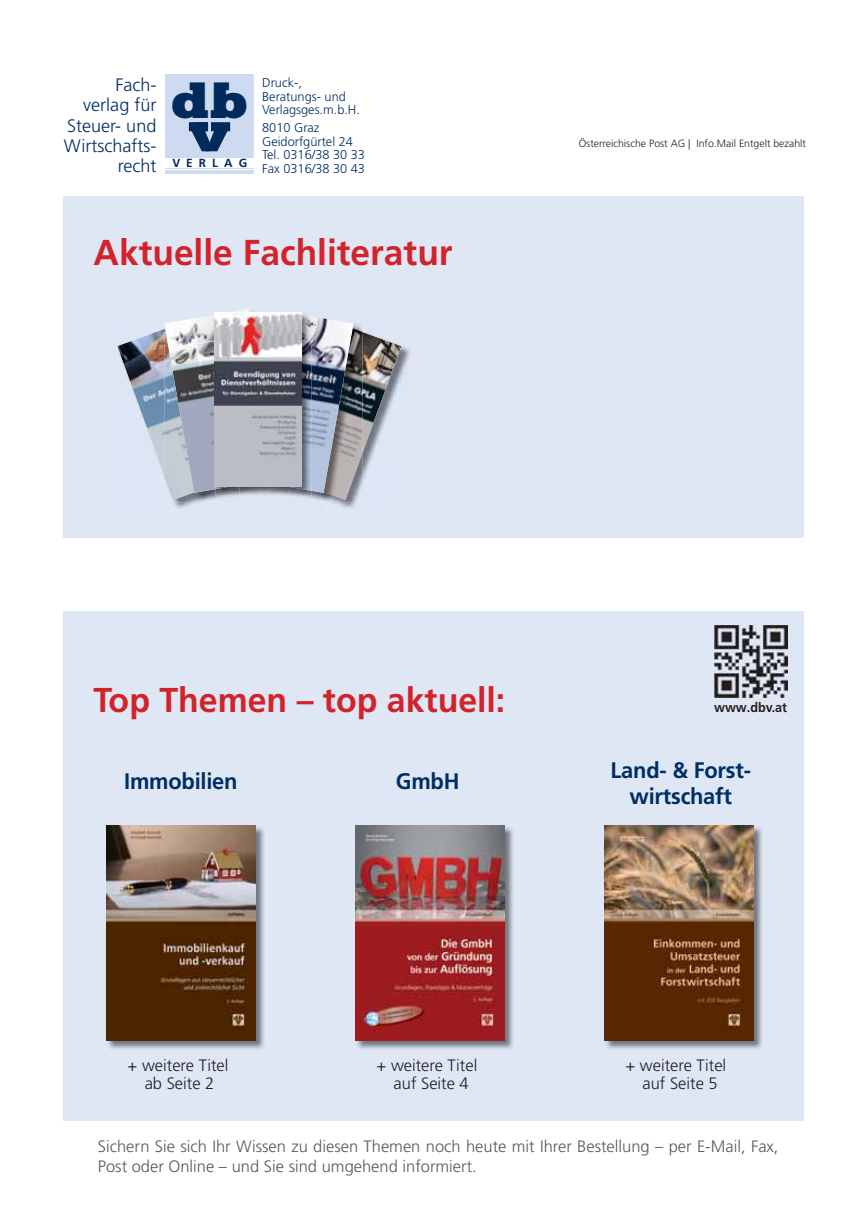
<style>
.page{position:relative;width:868px;height:1212px;background:#fff}
.page>*{position:absolute;margin:0;border:0;box-sizing:border-box;transform-origin:0 0}
.t1{font:800 52.35px "Rockwell";color:#002a5c;scale:.94 1}
.t2{font:700 36px "Frutiger LT Std";color:#d2232a}
.t3{font:700 34.5px "Frutiger LT Std";color:#d2232a}
.t4{font:700 22.5px/25.5px "Frutiger LT Std";letter-spacing:-.01em;color:#002d62;text-align:center}
.t5{font:300 18px/20.2px "Frutiger LT Std";color:#002d62;text-align:right}
.t6{font:300 16.5px/19.8px "Frutiger LT Std";color:#58595b}
.t7{font:300 16.5px/18px "Frutiger LT Std";color:#231f20;text-align:center}
.t8{font:700 13.5px "Frutiger LT Std";color:#231f20;scale:.91 1}
.t9{font:300 12.75px/13.5px "Frutiger LT Std";color:#002d62}
.t10{font:700 11.7px "Frutiger LT Std";letter-spacing:.52em;color:#002a5c}
.t11{font:300 10.5px "Frutiger LT Std";color:#231f20}
</style>
<div class="page">
<div style="left:165px;top:74px;width:89px;height:84px;background:#cddaf0"></div>
<div style="left:165px;top:168px;width:89px;height:5px;background:#cddaf0"></div>
<hr style="left:165px;top:169px;width:89px;height:1px;background:#fff">
<div style="left:64px;top:196px;width:740px;height:924px;background:#dfe7f5"></div>
<div style="left:0;top:538px;width:867px;height:72px;background:#fff"></div>
<img style="left:714px;top:625px;width:73px;height:72px">
<img style="left:604px;top:825px;width:158px;height:224px">
<img style="left:604px;top:825px;width:149px;height:215px">
<img style="left:107px;top:825px;width:157px;height:224px">
<img style="left:106px;top:825px;width:149px;height:215px">
<img style="left:355px;top:825px;width:158px;height:224px">
<img style="left:355px;top:825px;width:149px;height:215px">
<img style="left:117px;top:329px;width:47px;height:146px">
<img style="left:173px;top:493px;width:61px;height:9px">
<img style="left:170px;top:493px;width:24px;height:7px">
<img style="left:164px;top:311px;width:75px;height:182px">
<img style="left:333px;top:331px;width:77px;height:177px">
<img style="left:362px;top:332px;width:39px;height:121px">
<img style="left:324px;top:324px;width:38px;height:176px">
<svg style="left:239px;top:309px;width:10px;height:3px"></svg>
<img style="left:269px;top:309px;width:84px;height:184px">
<img style="left:215px;top:489px;width:24px;height:7px">
<img style="left:239px;top:491px;width:49px;height:5px">
<img style="left:288px;top:491px;width:23px;height:5px">
<img style="left:239px;top:312px;width:72px;height:179px">
<img style="left:215px;top:312px;width:87px;height:174px">
<p class="t5" style="left:64px;top:76px;width:94px">Fach-<br>verlag für<br>Steuer- und<br>Wirtschafts&shy;recht</p>
<h1 class="t1" style="left:170px;top:83px;width:44px">-</h1>
<p class="t10" style="left:172px;top:158px;width:77px">VERLAG</p>
<p class="t9" style="left:262px;top:77px;width:99px">Druck-,<br>Beratungs- und<br>Verlagsges.m.b.H.</p>
<p class="t9" style="left:262px;top:122px;width:104px">8010 Graz<br>Geidorfgürtel 24<br>Tel. 0316/38 30 33<br>Fax 0316/38 30 43</p>
<h2 class="t2" style="left:94px;top:237px;width:360px">Aktuelle Fachliteratur</h2>
<p class="t11" style="left:578px;top:139px;width:229px">Österreichische Post AG | Info.Mail Entgelt bezahlt</p>
<h3 class="t3" style="left:94px;top:685px;width:413px">Top Themen – top aktuell:</h3>
<h3 class="t4" style="left:124px;top:769px;width:115px">Immobilien</h3>
<p class="t7" style="left:128px;top:1057px;width:102px">+ weitere Titel ab Seite 2</p>
<h3 class="t4" style="left:396px;top:769px;width:65px">GmbH</h3>
<p class="t7" style="left:376px;top:1057px;width:102px">+ weitere Titel auf Seite 4</p>
<p class="t8" style="left:714px;top:701px;width:82px">www.dbv.at</p>
<h3 class="t4" style="left:610px;top:759px;width:142px">Land- &amp; Forst&shy;wirtschaft</h3>
<p class="t7" style="left:625px;top:1057px;width:102px">+ weitere Titel auf Seite 5</p>
<p class="t6" style="left:98px;top:1137px;width:682px">Sichern Sie sich Ihr Wissen zu diesen Themen noch heute mit Ihrer Bestellung – per E-Mail, Fax,<br>Post oder Online – und Sie sind umgehend informiert.</p>
</div>
